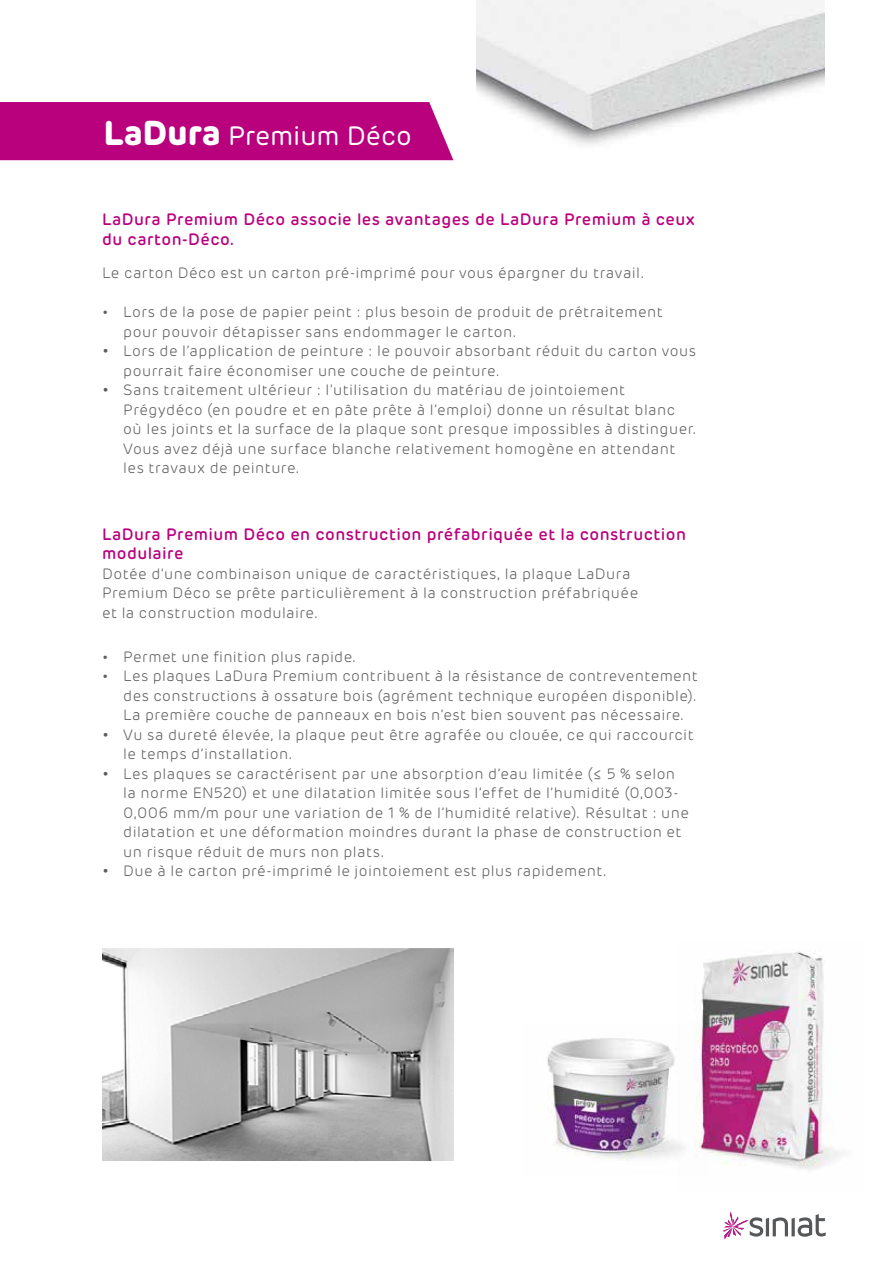
<style>
.page{position:relative;width:893px;height:1263px;background:#fff}
.page>*{position:absolute;margin:0;border:0;box-sizing:border-box;transform-origin:0 0}
.t1{font:26.55px "Rubrik";letter-spacing:-.005em;color:#fff}
.t2{font:500 16.5px/19.5px "Rubrik";letter-spacing:.025em;color:#b9007d}
.t3{font:300 15px/19.5px "Rubrik";letter-spacing:.03em;color:#5d5d5d}
.s1{font-weight:700;font-size:34.2px}
.s2{font-weight:400;font-size:13.5px}
</style>
<div class="page">
<svg style="left:722px;top:1212px;width:104px;height:28px"></svg>
<div style="left:0;top:102px;width:453px;height:58px;background:#b9007d"></div>
<img style="left:477px;top:0;width:348px;height:145px">
<img style="left:102px;top:948px;width:351px;height:213px">
<img style="left:701px;top:951px;width:141px;height:219px">
<img style="left:547px;top:1024px;width:161px;height:146px">
<h1 class="t1" style="left:104px;top:120px;width:310px"><span class="s1">LaDura</span> Premium Déco</h1>
<p class="t2" style="left:102px;top:210px;width:594px">LaDura Premium Déco associe les avantages de LaDura Premium à ceux du carton-Déco.</p>
<p class="t3" style="left:102px;top:263px;width:544px">Le carton Déco est un carton pré-imprimé pour vous épargner du travail.</p>
<p class="t3" style="left:123px;top:303px;width:541px;text-indent:-21px"><span class="s2">•</span> Lors de la pose de papier peint : plus besoin de produit de prétraitement pour pouvoir détapisser sans endommager le carton.</p>
<p class="t3" style="left:123px;top:342px;width:574px;text-indent:-21px">• Lors de l’application de peinture : le pouvoir absorbant réduit du carton vous pourrait faire économiser une couche de peinture.</p>
<p class="t3" style="left:123px;top:381px;width:575px;text-indent:-21px">• Sans traitement ultérieur : l’utilisation du matériau de jointoiement Prégydéco (en poudre et en pâte prête à l’emploi) donne un résultat blanc où les joints et la surface de la plaque sont presque impossibles à distinguer.<br>Vous avez déjà une surface blanche relativement homogène en attendant les travaux de peinture.</p>
<p class="t2" style="left:102px;top:524px;width:585px">LaDura Premium Déco en construction préfabriquée et la construction modulaire</p>
<p class="t3" style="left:102px;top:564px;width:538px">Dotée d’une combinaison unique de caractéristiques, la plaque LaDura<br>Premium Déco se prête particulièrement à la construction préfabriquée et la construction modulaire.</p>
<p class="t3" style="left:102px;top:647px;width:256px"><span class="s2">•</span> Permet une finition plus rapide.</p>
<p class="t3" style="left:123px;top:667px;width:576px;text-align:justify;text-indent:-21px"><span class="s2">•</span> Les plaques LaDura Premium contribuent à la résistance de contreventement des constructions à ossature bois (agrément technique européen disponible).<br>La première couche de panneaux en bois n’est bien souvent pas nécessaire.</p>
<p class="t3" style="left:123px;top:725px;width:572px;text-indent:-21px">• Vu sa dureté élevée, la plaque peut être agrafée ou clouée, ce qui raccourcit le temps d’installation.</p>
<p class="t3" style="left:123px;top:764px;width:567px;text-indent:-21px">• Les plaques se caractérisent par une absorption d’eau limitée (≤ 5 % selon la norme EN520) et une dilatation limitée sous l’effet de l’humidité (0,003- 0,006 mm/m pour une variation de 1 % de l’humidité relative). Résultat : une dilatation et une déformation moindres durant la phase de construction et un risque réduit de murs non plats.</p>
<p class="t3" style="left:102px;top:862px;width:506px">• Due à le carton pré-imprimé le jointoiement est plus rapidement.</p>
</div>
